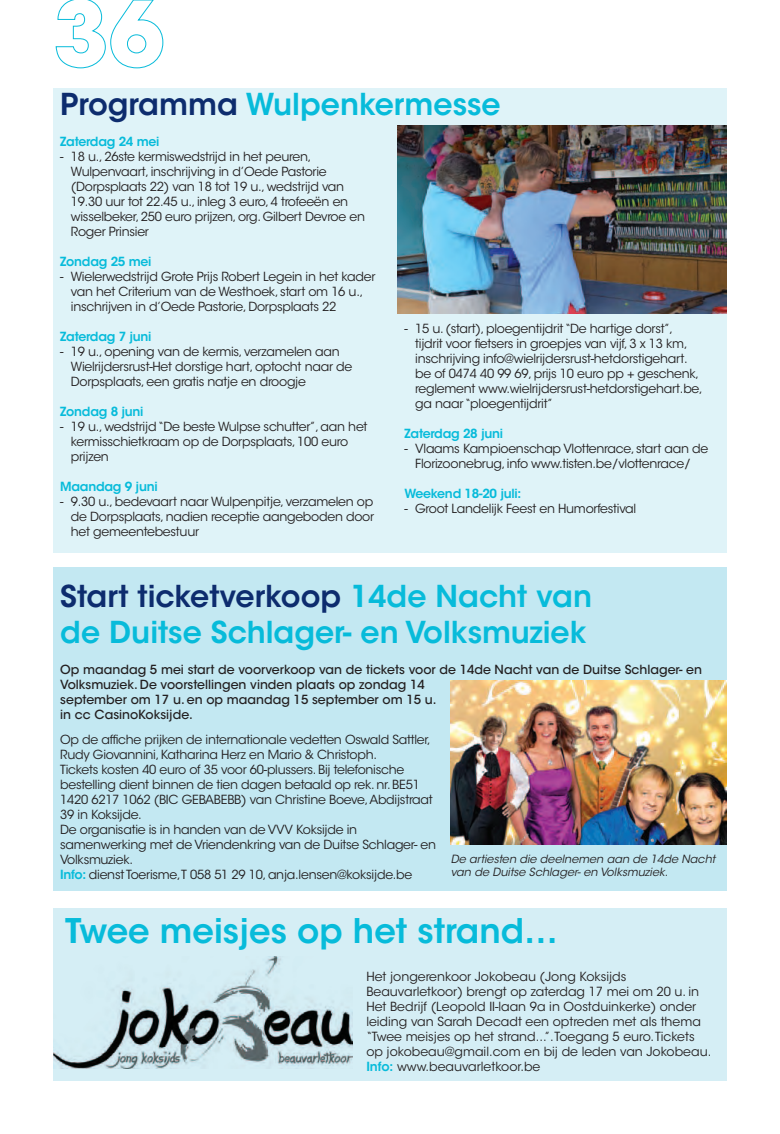
<style>
.page{position:relative;width:780px;height:1134px;background:#fff}
.page>*{position:absolute;margin:0;border:0;box-sizing:border-box;transform-origin:0 0}
.Titels_licht_blauw_i{font:600 33.75px "ITC Avant Garde Std";color:#07bbda}
.Titels_licht_blauw_i-2{font:600 30px "ITC Avant Garde Std";color:#07bbda}
.Titels_licht_blauw_i-3{font:600 30px "ITC Avant Garde Std";color:#0d2c6e}
.Body_insprong_2_mm{font:12.5px/15px "ITC Avant Garde Std";letter-spacing:-.02em;color:#231f20}
.Body_insprong_2_mm-2{font:12.5px/15px "ITC Avant Garde Std";color:#231f20}
.Inleiding_insprong_2{font:500 12.5px/15px "ITC Avant Garde Std";color:#231f20}
.Body_insprong_2_mm-3{font:600 12.5px "ITC Avant Garde Std";letter-spacing:-.02em;color:#07bbda}
.Onderschrift_foto{font:italic 11.25px/13.5px "ITC Avant Garde Std";color:#231f20}
.s1{color:#0d2c6e}
.s2{color:#07bbda}
.s3{font-weight:600;color:#07bbda}
</style>
<div class="page">
<div style="left:53px;top:567px;width:673px;height:323px;background:#c3e8f2"></div>
<div style="left:53px;top:89px;width:673px;height:464px;background:#dff3f8"></div>
<div style="left:53px;top:908px;width:673px;height:173px;background:#d5eef5"></div>
<img style="left:450px;top:681px;width:276px;height:163px">
<img style="left:397px;top:125px;width:329px;height:188px">
<img style="left:53px;top:957px;width:299px;height:111px">
<svg style="left:55px;top:0;width:108px;height:68px"></svg>
<p class="Titels_licht_blauw_i-2" style="left:60px;top:85px;width:442px"><span class="s1">Programma</span> Wulpenkermesse</p>
<p class="Body_insprong_2_mm-3" style="left:60px;top:134px;width:101px">Zaterdag 24 mei</p>
<p class="Body_insprong_2_mm" style="left:71px;top:149px;width:295px;text-indent:-11px">- 18 u., 26ste kermiswedstrijd in het peuren, Wulpenvaart, inschrijving in d’Oede Pastorie (Dorpsplaats 22) van 18 tot 19 u., wedstrijd van 19.30 uur tot 22.45 u., inleg 3 euro, 4 trofeeën en wisselbeker, 250 euro prijzen, org. Gilbert Devroe en Roger Prinsier</p>
<p class="Body_insprong_2_mm-3" style="left:60px;top:254px;width:93px">Zondag 25 mei</p>
<p class="Body_insprong_2_mm" style="left:71px;top:269px;width:306px;text-indent:-11px">- Wielerwedstrijd Grote Prijs Robert Legein in het kader van het Criterium van de Westhoek, start om 16 u., inschrijven in d’Oede Pastorie, Dorpsplaats 22</p>
<p class="Body_insprong_2_mm-3" style="left:60px;top:329px;width:93px">Zaterdag 7 juni</p>
<p class="Body_insprong_2_mm" style="left:71px;top:344px;width:283px;text-indent:-11px">- 19 u., opening van de kermis, verzamelen aan<br>Wielrijdersrust-Het dorstige hart, optocht naar de<br>Dorpsplaats, een gratis natje en droogje</p>
<p class="Body_insprong_2_mm-3" style="left:60px;top:404px;width:85px">Zondag 8 juni</p>
<p class="Body_insprong_2_mm" style="left:71px;top:419px;width:298px;text-indent:-11px">- 19 u., wedstrijd “De beste Wulpse schutter”, aan het kermisschietkraam op de Dorpsplaats, 100 euro prijzen</p>
<p class="Body_insprong_2_mm-3" style="left:60px;top:479px;width:99px">Maandag 9 juni</p>
<p class="Body_insprong_2_mm" style="left:71px;top:494px;width:305px;text-align:justify;text-indent:-11px">- 9.30 u., bedevaart naar Wulpenpitje, verzamelen op de Dorpsplaats, nadien receptie aangeboden door het gemeentebestuur</p>
<p class="Body_insprong_2_mm" style="left:415px;top:321px;width:289px;text-indent:-11px">- 15 u. (start), ploegentijdrit “De hartige dorst”, tijdrit voor fietsers in groepjes van vijf, 3 x 13 km, inschrijving info@wielrijdersrust-hetdorstigehart. be of 0474 40 99 69, prijs 10 euro pp + geschenk, reglement www.wielrijdersrust-hetdorstigehart.be, ga naar “ploegentijdrit”</p>
<p class="Body_insprong_2_mm-3" style="left:404px;top:425px;width:100px">Zaterdag 28 juni</p>
<p class="Body_insprong_2_mm" style="left:404px;top:441px;width:305px;text-align:center">- Vlaams Kampioenschap Vlottenrace, start aan de<br>Florizoonebrug, info www.tisten.be/vlottenrace/</p>
<p class="Body_insprong_2_mm-3" style="left:404px;top:485px;width:118px">Weekend 18-20 juli:</p>
<p class="Body_insprong_2_mm" style="left:404px;top:501px;width:233px">- Groot Landelijk Feest en Humorfestival</p>
<p class="Titels_licht_blauw_i-3" style="left:60px;top:577px;width:533px">Start ticketverkoop <span class="s2">14de Nacht van</span></p>
<p class="Titels_licht_blauw_i-2" style="left:60px;top:613px;width:528px">de Duitse Schlager- en Volksmuziek</p>
<p class="Inleiding_insprong_2" style="left:60px;top:661px;width:643px">Op maandag 5 mei start de voorverkoop van de tickets voor de 14de Nacht van de Duitse Schlager- en Volksmuziek. De voorstellingen vinden plaats op zondag 14<br>september om 17 u. en op maandag 15 september om 15 u.<br>in cc CasinoKoksijde.</p>
<p class="Body_insprong_2_mm" style="left:60px;top:732px;width:372px">Op de affiche prijken de internationale vedetten Oswald Sattler,<br>Rudy Giovannini, Katharina Herz en Mario &amp; Christoph.</p>
<p class="Body_insprong_2_mm" style="left:60px;top:762px;width:374px">Tickets kosten 40 euro of 35 voor 60-plussers. Bij telefonische bestelling dient binnen de tien dagen betaald op rek. nr. BE51<br>1420 6217 1062 (BIC GEBABEBB) van Christine Boeve, Abdijstraat 39 in Koksijde.</p>
<p class="Body_insprong_2_mm" style="left:60px;top:822px;width:377px">De organisatie is in handen van de VVV Koksijde in samenwerking met de Vriendenkring van de Duitse Schlager- en<br>Volksmuziek.</p>
<p class="Body_insprong_2_mm" style="left:60px;top:867px;width:353px"><span class="s3">Info:</span> dienst Toerisme,T 058 51 29 10, anja.lensen@koksijde.be</p>
<p class="Onderschrift_foto" style="left:450px;top:852px;width:266px">De artiesten die deelnemen aan de 14de Nacht van de Duitse Schlager- en Volksmuziek.</p>
<p class="Titels_licht_blauw_i" style="left:65px;top:909px;width:494px">Twee meisjes op het strand…</p>
<p class="Body_insprong_2_mm-2" style="left:366px;top:969px;width:346px">Het jongerenkoor Jokobeau (Jong Koksijds Beauvarletkoor) brengt op zaterdag 17 mei om 20 u. in Het Bedrijf (Leopold II-laan 9a in Oostduinkerke) onder leiding van Sarah Decadt een optreden met als thema “Twee meisjes op het strand...”. Toegang 5 euro. Tickets op jokobeau@gmail.com en bij de leden van Jokobeau.</p>
<p class="Body_insprong_2_mm-2" style="left:366px;top:1059px;width:175px"><span class="s3">Info:</span> www.beauvarletkoor.be</p>
</div>
